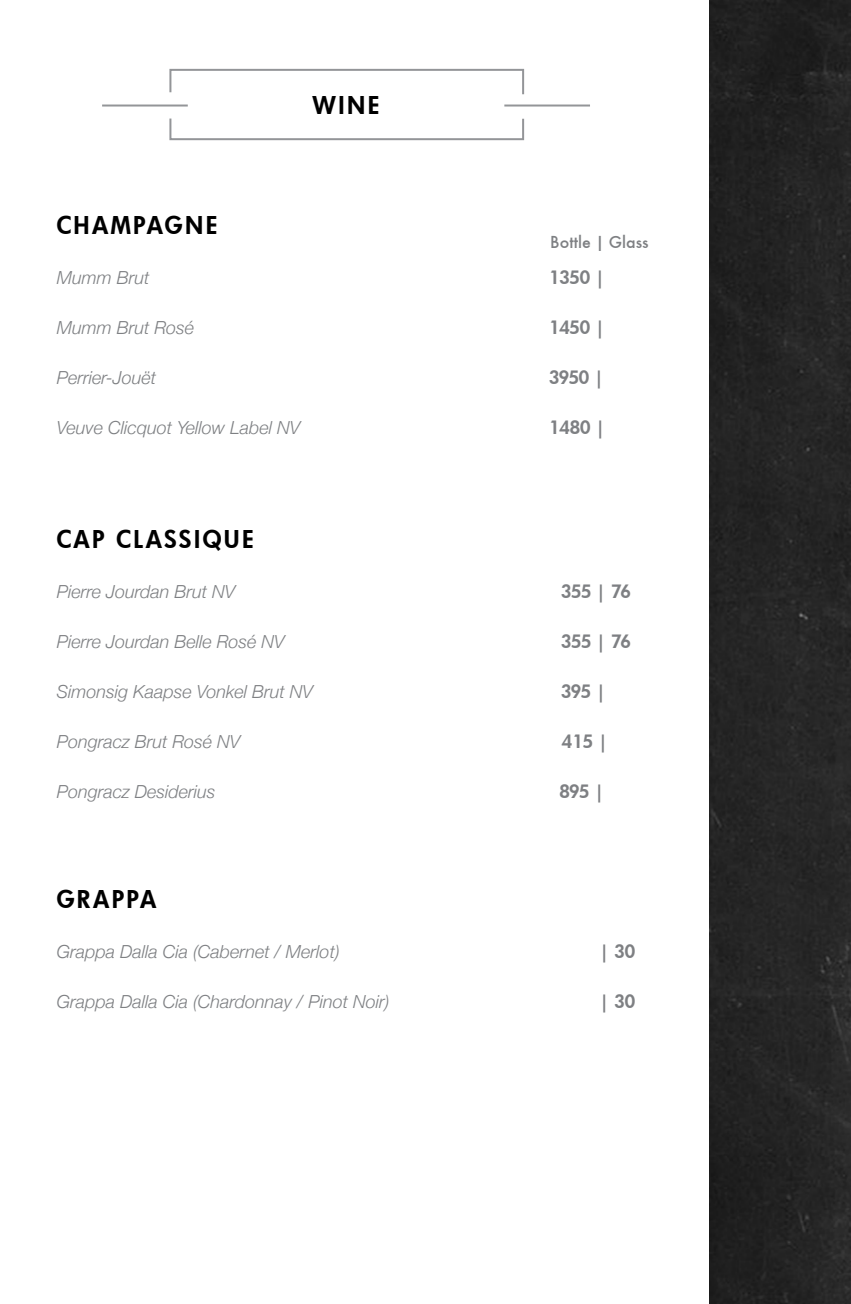
<style>
.page{position:relative;width:851px;height:1304px;background:#fff}
.page>*{position:absolute;margin:0;border:0;box-sizing:border-box;transform-origin:0 0}
.Paragraph_Style_3{font:800 24px "Futura";letter-spacing:.1em;color:#000}
.Paragraph_Style_4{font:italic 300 18px "Helvetica Neue";color:#7e8083}
.Paragraph_Style_4-2{font:800 18px "Futura";letter-spacing:-.02em;color:#7e8083}
.Paragraph_Style_4-3{font:18px "Futura T Medium";color:#7e8083}
</style>
<div class="page">
<svg style="left:169px;top:68px;width:356px;height:27px"></svg>
<hr style="left:504px;top:105px;width:86px;height:2px;background:#939598">
<div style="left:169px;top:118px;width:355px;height:22px;border:2px solid #939598"></div>
<hr style="left:102px;top:105px;width:86px;height:2px;background:#939598">
<div style="left:709px;top:0;width:141px;height:1304px;background:#242424"></div>
<hr style="left:713px;top:0;width:2px;height:1304px;background:#212121">
<p class="Paragraph_Style_3" style="left:312px;top:89px;width:68px">WINE</p>
<p class="Paragraph_Style_3" style="left:57px;top:209px;width:162px">CHAMPAGNE</p>
<p class="Paragraph_Style_4" style="left:57px;top:264px;width:94px">Mumm Brut</p>
<p class="Paragraph_Style_4-2" style="left:549px;top:266px;width:57px">1350 |</p>
<p class="Paragraph_Style_4" style="left:57px;top:314px;width:139px">Mumm Brut Rosé</p>
<p class="Paragraph_Style_4-2" style="left:549px;top:316px;width:57px">1450 |</p>
<p class="Paragraph_Style_4" style="left:57px;top:364px;width:101px">Perrier-Jouët</p>
<p class="Paragraph_Style_4-2" style="left:549px;top:366px;width:57px">3950 |</p>
<p class="Paragraph_Style_4" style="left:57px;top:414px;width:245px">Veuve Clicquot Yellow Label NV</p>
<p class="Paragraph_Style_4-2" style="left:549px;top:416px;width:58px">1480 |</p>
<p class="Paragraph_Style_4-3" style="left:550px;top:231px;width:100px">Bottle | Glass</p>
<p class="Paragraph_Style_3" style="left:57px;top:523px;width:198px">CAP CLASSIQUE</p>
<p class="Paragraph_Style_4" style="left:57px;top:578px;width:180px">Pierre Jourdan Brut NV</p>
<p class="Paragraph_Style_4-2" style="left:561px;top:580px;width:71px">355 | 76</p>
<p class="Paragraph_Style_4" style="left:57px;top:628px;width:230px">Pierre Jourdan Belle Rosé NV</p>
<p class="Paragraph_Style_4-2" style="left:561px;top:630px;width:71px">355 | 76</p>
<p class="Paragraph_Style_4" style="left:57px;top:678px;width:258px">Simonsig Kaapse Vonkel Brut NV</p>
<p class="Paragraph_Style_4-2" style="left:561px;top:680px;width:46px">395 |</p>
<p class="Paragraph_Style_4" style="left:57px;top:728px;width:185px">Pongracz Brut Rosé NV</p>
<p class="Paragraph_Style_4-2" style="left:562px;top:730px;width:48px">415 |</p>
<p class="Paragraph_Style_4" style="left:57px;top:778px;width:160px">Pongracz Desiderius</p>
<p class="Paragraph_Style_4-2" style="left:559px;top:780px;width:47px">895 |</p>
<p class="Paragraph_Style_3" style="left:57px;top:883px;width:101px">GRAPPA</p>
<p class="Paragraph_Style_4" style="left:57px;top:938px;width:284px">Grappa Dalla Cia (Cabernet / Merlot)</p>
<p class="Paragraph_Style_4-2" style="left:599px;top:940px;width:37px">| 30</p>
<p class="Paragraph_Style_4" style="left:57px;top:988px;width:334px">Grappa Dalla Cia (Chardonnay / Pinot Noir)</p>
<p class="Paragraph_Style_4-2" style="left:599px;top:990px;width:37px">| 30</p>
</div>
